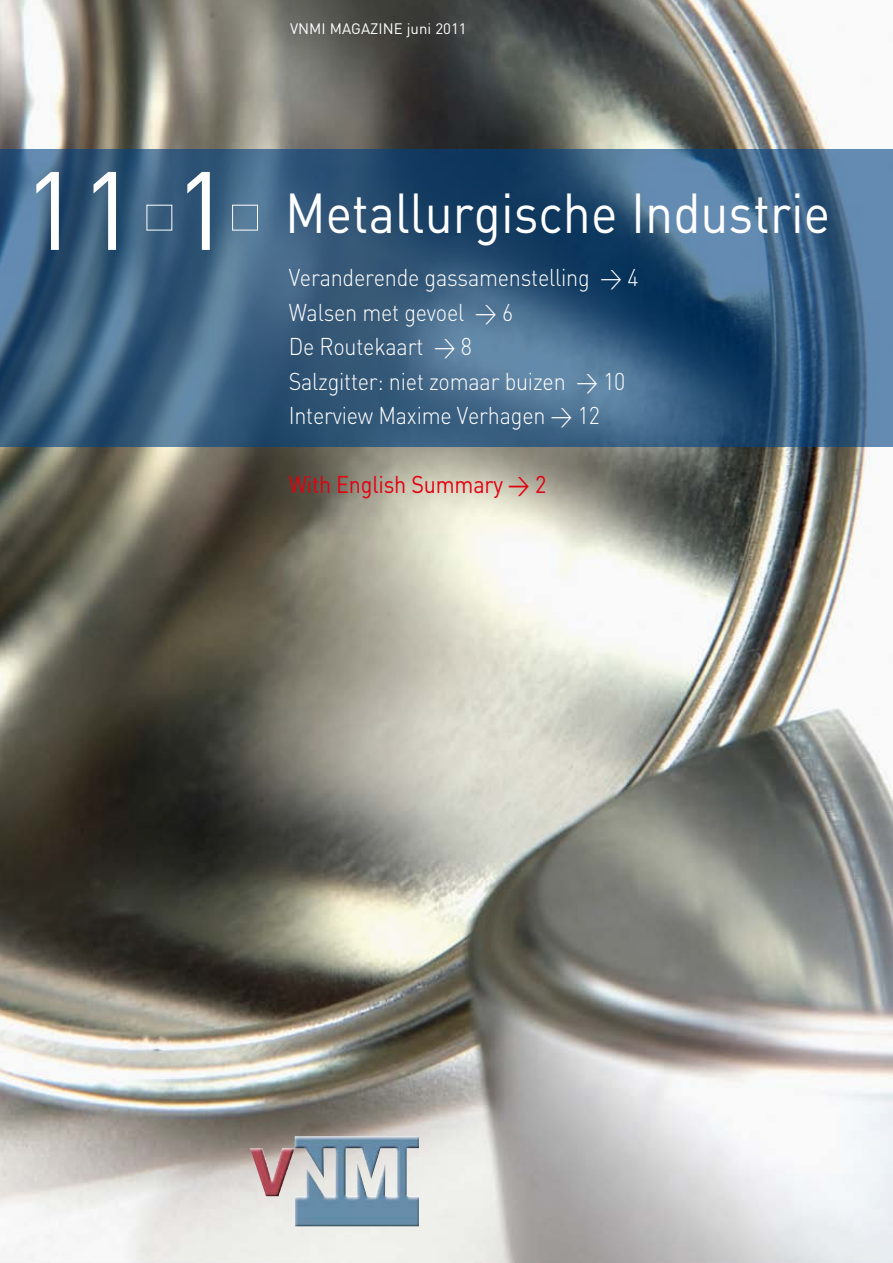
<style>
.page{position:relative;width:893px;height:1263px;background:#fff}
.page>*{position:absolute;margin:0;border:0;box-sizing:border-box;transform-origin:0 0}
.t1{font:55.5px "DIN";color:#fff;scale:.9 1}
.t2{font:300 24px/34.5px "DIN";letter-spacing:-.01em;color:#fff;scale:.9 1}
.t3{font:24px "DIN";letter-spacing:-.01em;color:#e3000f;scale:.9 1}
.t4{font:15px "DIN";color:#fff}
.s1{font-size:109.5px}
</style>
<div class="page">
<img style="left:0;top:0;width:893px;height:1263px">
<svg style="left:0;top:149px;width:893px;height:297px;background:#395e80"></svg>
<img style="left:250px;top:1136px;width:169px;height:90px">
<div style="left:232px;top:205px;width:26px;height:25px;border:1px solid #fff"></div>
<p class="t4" style="left:290px;top:20px;width:178px">VNMI MAGAZINE juni 2011</p>
<h1 class="t1" style="left:23px;top:178px;width:899px"><span class="s1">11 1</span> Metallurgische Industrie</h1>
<p class="t2" style="left:289px;top:260px;width:390px">Veranderende gassamenstelling &gt; 4<br>Walsen met gevoel &gt; 6<br>De Routekaart &gt; 8<br>Salzgitter: niet zomaar buizen &gt; 10<br>Interview Maxime Verhagen &gt; 12</p>
<p class="t3" style="left:289px;top:469px;width:288px">With English Summary &gt; 2</p>
</div>
